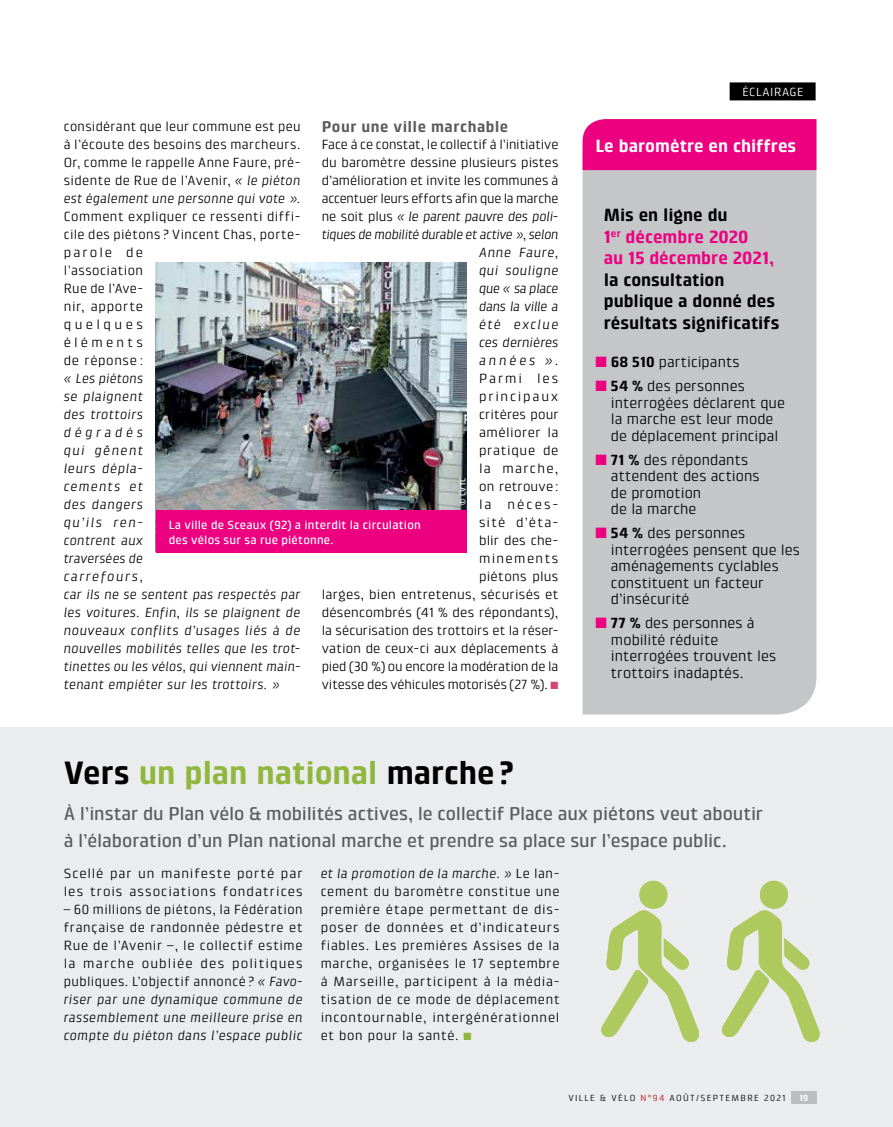
<style>
.page{position:relative;width:893px;height:1127px;background:#fff}
.page>*{position:absolute;margin:0;border:0;box-sizing:border-box;transform-origin:0 0}
.t1{font:700 33px "Klint LT Pro";letter-spacing:-.005em;color:#8fb73e}
.t2{font:500 18.75px/27px "Klint LT Pro";letter-spacing:-.005em;color:#5a5b5d}
.t3{font:700 18px/21.6px "Klint LT Pro";color:#000}
.t4{font:700 18px/21.6px "Klint LT Pro";color:#ed0080}
.t5{font:700 18px "Klint LT Pro";color:#fff}
.t6{font:700 15.75px "Klint LT Pro";letter-spacing:.03em;color:#5a5b5d}
.t7{font:15px/16.5px "Klint LT Pro";letter-spacing:.005em;color:#000}
.t8{font:13.5px/18px "Klint LT Pro";letter-spacing:.025em;color:#000;text-align:justify}
.t9{font:italic 13.5px/18px "Klint LT Pro";letter-spacing:.025em;color:#000}
.t10{font:13.5px/18px "Klint LT Pro";letter-spacing:-.005em;color:#000;text-align:right}
.t11{font:13.5px/18px "Klint LT Pro";letter-spacing:.07em;color:#000}
.t12{font:500 12px/15px "Klint LT Pro";letter-spacing:.015em;color:#fff}
.t13{font:12px "Klint LT Pro";letter-spacing:.05em;color:#fff}
.t14{font:9px "Klint LT Pro";letter-spacing:.15em;color:#000}
.t15{font:700 9px "Klint LT Pro";color:#fff}
.t16{font:500 8.25px "Klint LT Pro";color:#fff}
.s1{font-style:italic}
.s2{color:#d34871}
.s3{color:#000}
.s4{color:#ed0080}
.s5{font-weight:700}
.s6{color:#8fb73e}
.s7{color:#b10f15}
</style>
<div class="page">
<div style="left:730px;top:82px;width:86px;height:18px;background:#000"></div>
<div style="left:0;top:727px;width:893px;height:400px;background:#ebeced"></div>
<div style="left:583px;top:170px;width:233px;height:544px;background:#c4c6c8"></div>
<div style="left:583px;top:119px;width:233px;height:51px;background:#ed0080"></div>
<svg style="left:601px;top:880px;width:98px;height:162px"></svg>
<svg style="left:721px;top:880px;width:99px;height:162px"></svg>
<img style="left:156px;top:263px;width:310px;height:247px">
<div style="left:156px;top:510px;width:310px;height:43px;background:#ed0080"></div>
<div style="left:791px;top:1091px;width:25px;height:13px;background:#bcbec0"></div>
<p class="t6" style="left:322px;top:117px;width:188px">Pour une ville marchable</p>
<p class="t10" style="left:322px;top:135px;width:238px">Face à ce constat, le collectif à l’initiative du baromètre dessine plusieurs pistes d’amélioration et invite les communes à accentuer leurs efforts afin que la marche ne soit plus <span class="s1">« le parent pauvre des poli&shy;tiques de mobilité durable et active », selon<br>Anne Faure,<br>qui souligne<br>que « sa place<br>dans la ville a<br>été exclue<br>ces dernières<br>années ».</span></p>
<p class="t8" style="left:322px;top:369px;width:238px;text-align:right">Parmi les<br>principaux<br>critères pour<br>améliorer la<br>pratique de<br>la marche,<br>on retrouve:<br>la néces-<br>sité d’éta-<br>blir des che-<br>minements<br>piétons plus<br>larges, bien entretenus, sécurisés et désencombrés (41 % des répondants), la sécurisation des trottoirs et la réser&shy;vation de ceux-ci aux déplacements à pied (30 %) ou encore la modération de la vitesse des véhicules motorisés (27 %). <span class="s2">■</span></p>
<p class="t8" style="left:64px;top:117px;width:238px">considérant que leur commune est peu à l’écoute des besoins des marcheurs.<br>Or, comme le rappelle Anne Faure, pré&shy;sidente de Rue de l’Avenir, <span class="s1">« le piéton est également une personne qui vote ».</span></p>
<p class="t8" style="left:64px;top:207px;width:238px;text-align:left">Comment expliquer ce ressenti diffi&shy;cile des piétons ? Vincent Chas, porte&shy;parole de<br>l’association<br>Rue de l’Ave-<br>nir, apporte<br>quelques<br>éléments<br>de réponse :</p>
<p class="t9" style="left:64px;top:369px;width:238px">« Les piétons<br>se plaignent<br>des trottoirs<br>dégradés<br>qui gênent<br>leurs dépla-<br>cements et<br>des dangers<br>qu’ils ren-<br>contrent aux<br>traversées de<br>carrefours,<br>car ils ne se sentent pas respectés par les voitures. Enfin, ils se plaignent de nouveaux conflits d’usages liés à de nouvelles mobilités telles que les trot&shy;tinettes ou les vélos, qui viennent main&shy;tenant empiéter sur les trottoirs. »</p>
<p class="t16" style="left:458px;top:505px;width:29px;rotate:-90deg">© CVTC</p>
<p class="t12" style="left:169px;top:517px;width:254px">La ville de Sceaux (92) a interdit la circulation des vélos sur sa rue piétonne.</p>
<p class="t13" style="left:742px;top:85px;width:63px">ÉCLAIRAGE</p>
<h3 class="t5" style="left:595px;top:135px;width:202px">Le baromètre en chiffres</h3>
<h3 class="t4" style="left:604px;top:204px;width:172px"><span class="s3">Mis en ligne du<br></span>1<sup>er</sup> décembre 2020<br>au 15 décembre 2021,</h3>
<h3 class="t3" style="left:604px;top:269px;width:177px">la consultation publique a donné des résultats significatifs</h3>
<p class="t7" style="left:595px;top:354px;width:146px"><span class="s4">■</span> <span class="s5">68 510</span> participants</p>
<p class="t7" style="left:611px;top:378px;width:176px;text-indent:-16px"><span class="s4">■</span> <span class="s5">54 %</span> des personnes interrogées déclarent que la marche est leur mode de déplacement principal</p>
<p class="t7" style="left:611px;top:451px;width:150px;text-indent:-16px"><span class="s4">■</span> <span class="s5">71 %</span> des répondants attendent des actions de promotion<br>de la marche</p>
<p class="t7" style="left:611px;top:525px;width:191px;text-indent:-16px"><span class="s4">■</span> <span class="s5">54 %</span> des personnes interrogées pensent que les aménagements cyclables constituent un facteur d’insécurité</p>
<p class="t7" style="left:611px;top:615px;width:167px;text-indent:-16px"><span class="s4">■</span> <span class="s5">77 %</span> des personnes à mobilité réduite interrogées trouvent les trottoirs inadaptés.</p>
<h1 class="t1" style="left:64px;top:754px;width:451px"><span class="s3">Vers</span> un plan national <span class="s3">marche?</span></h1>
<h2 class="t2" style="left:64px;top:800px;width:701px">À l’instar du Plan vélo &amp; mobilités actives, le collectif Place aux piétons veut aboutir à l’élaboration d’un Plan national marche et prendre sa place sur l’espace public.</h2>
<p class="t11" style="left:64px;top:864px;width:240px">Scellé par un manifeste porté par les trois associations fondatrices</p>
<p class="t8" style="left:64px;top:900px;width:240px">– 60 millions de piétons, la Fédération française de randonnée pédestre et Rue de l’Avenir –, le collectif estime la marche oubliée des politiques publiques. L’objectif annoncé ? <span class="s1">« Favo&shy;riser par une dynamique commune de rassemblement une meilleure prise en compte du piéton dans l’espace public</span></p>
<p class="t8" style="left:321px;top:864px;width:240px"><span class="s1">et la promotion de la marche. »</span> Le lan&shy;cement du baromètre constitue une première étape permettant de dis&shy;poser de données et d’indicateurs fiables. Les premières Assises de la marche, organisées le 17 septembre à Marseille, participent à la média&shy;tisation de ce mode de déplacement incontournable, intergénérationnel et bon pour la santé. <span class="s6">■</span></p>
<p class="t14" style="left:568px;top:1093px;width:7px">ville</p>
<p class="t14" style="left:600px;top:1093px;width:18px">&amp; vélo</p>
<p class="t14" style="left:641px;top:1093px;width:87px"><span class="s7">N°94</span> Août/se ptembre</p>
<p class="t14" style="left:764px;top:1093px;width:23px">2021</p>
<p class="t15" style="left:799px;top:1093px;width:10px">19</p>
</div>
